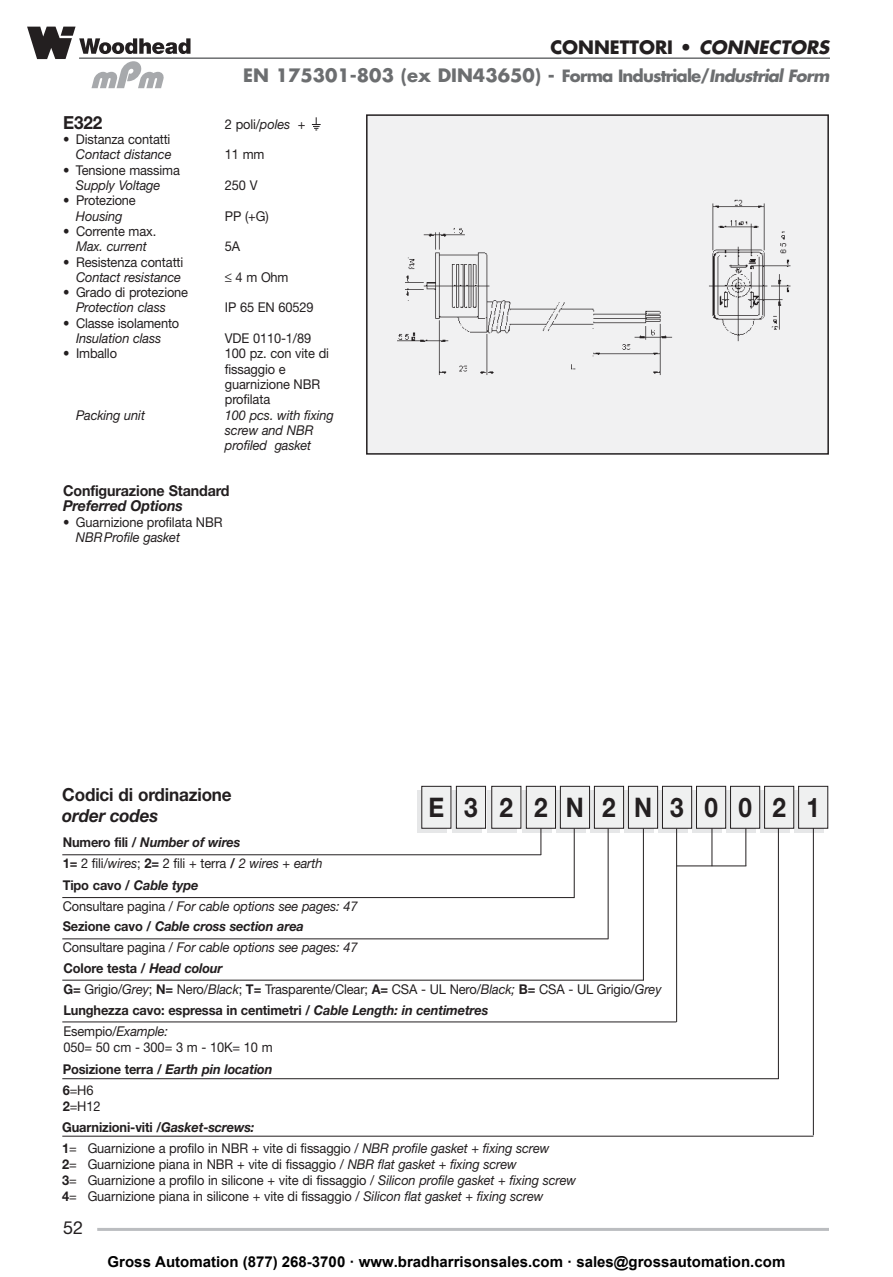
<style>
.page{position:relative;width:893px;height:1277px;background:#fff}
.page>*{position:absolute;margin:0;border:0;box-sizing:border-box;transform-origin:0 0}
.t1{font:700 27px "Helvetica Neue";letter-spacing:.845em;color:#231f20;scale:.9 1}
.t2{font:700 18px/28.5px "Futura";color:#6c6e70;text-align:right}
.t3{font:700 18px "Helvetica Neue";letter-spacing:-.01em;color:#231f20;scale:.95 1}
.t4{font:italic 700 18px "Helvetica Neue";letter-spacing:-.01em;color:#231f20;scale:.95 1}
.t5{font:18px "Helvetica Neue";color:#231f20}
.t6{font:700 15px "Arial";color:#000}
.t7{font:700 15px "Helvetica Neue";letter-spacing:-.01em;color:#231f20;scale:.95 1}
.t8{font:italic 700 15px "Helvetica Neue";letter-spacing:-.01em;color:#231f20;scale:.95 1}
.t9{font:13.5px/21px "Helvetica Neue";letter-spacing:-.01em;color:#231f20;scale:.95 1}
.t10{font:italic 13.5px/20.9px "Helvetica Neue";letter-spacing:-.01em;color:#231f20;scale:.95 1}
.t11{font:700 13.5px/21.1px "Helvetica Neue";color:#231f20;scale:.95 1}
.s1{color:#231f20}
.s2{font-style:italic;color:#231f20}
.s3{font-size:16.5px}
.s4{font-style:italic;font-size:16.5px}
.s5{font-style:italic}
.s6{font-weight:700}
.s7{font-weight:700;font-style:italic}
.s8{font-weight:700;font-style:normal}
.s9{font-style:normal}
.s10{font-weight:400}
</style>
<div class="page">
<hr style="left:97px;top:1227px;width:732px;height:3px;background:#bbbdc0">
<hr style="left:79px;top:57px;width:750px;height:2px;background:#6c6e70">
<svg style="left:27px;top:27px;width:163px;height:61px"></svg>
<div style="left:367px;top:115px;width:461px;height:339px;background:#f1f1f2"></div>
<img style="left:397px;top:199px;width:394px;height:176px">
<div style="left:366px;top:114px;width:462px;height:340px;border:2px solid #231f20"></div>
<svg style="left:312px;top:117px;width:8px;height:14px"></svg>
<svg style="left:556px;top:790px;width:29px;height:42px"></svg>
<svg style="left:590px;top:790px;width:29px;height:42px"></svg>
<div style="left:624px;top:790px;width:29px;height:42px;background:#e6e7e8"></div>
<div style="left:658px;top:790px;width:29px;height:42px;background:#e6e7e8"></div>
<div style="left:692px;top:790px;width:29px;height:42px;background:#e6e7e8"></div>
<div style="left:726px;top:790px;width:29px;height:42px;background:#e6e7e8"></div>
<div style="left:760px;top:790px;width:29px;height:42px;background:#e6e7e8"></div>
<div style="left:794px;top:790px;width:29px;height:42px;background:#e6e7e8"></div>
<svg style="left:521px;top:790px;width:30px;height:42px"></svg>
<div style="left:526px;top:786px;width:29px;height:42px;background:#eff0f0"></div>
<div style="left:526px;top:786px;width:30px;height:42px;border:1px solid #231f20"></div>
<div style="left:487px;top:790px;width:30px;height:42px;background:#e6e7e8"></div>
<div style="left:491px;top:786px;width:30px;height:42px;background:#eff0f0"></div>
<div style="left:491px;top:786px;width:30px;height:42px;border:1px solid #231f20"></div>
<svg style="left:452px;top:790px;width:29px;height:42px"></svg>
<div style="left:456px;top:786px;width:29px;height:42px;background:#eff0f0"></div>
<div style="left:456px;top:786px;width:30px;height:42px;border:1px solid #231f20"></div>
<div style="left:417px;top:790px;width:30px;height:42px;background:#e6e7e8"></div>
<div style="left:422px;top:786px;width:29px;height:42px;background:#eff0f0"></div>
<div style="left:421px;top:786px;width:30px;height:42px;border:1px solid #231f20"></div>
<div style="left:560px;top:786px;width:29px;height:42px;background:#eff0f0"></div>
<div style="left:560px;top:786px;width:30px;height:42px;border:1px solid #231f20"></div>
<div style="left:594px;top:786px;width:29px;height:42px;background:#eff0f0"></div>
<div style="left:594px;top:786px;width:30px;height:42px;border:1px solid #231f20"></div>
<div style="left:628px;top:786px;width:29px;height:42px;background:#eff0f0"></div>
<div style="left:628px;top:786px;width:30px;height:42px;border:1px solid #231f20"></div>
<div style="left:662px;top:786px;width:29px;height:42px;background:#eff0f0"></div>
<div style="left:662px;top:786px;width:30px;height:42px;border:1px solid #231f20"></div>
<div style="left:696px;top:786px;width:29px;height:42px;background:#eff0f0"></div>
<div style="left:696px;top:786px;width:30px;height:42px;border:1px solid #231f20"></div>
<div style="left:730px;top:786px;width:29px;height:42px;background:#eff0f0"></div>
<div style="left:730px;top:786px;width:30px;height:42px;border:1px solid #231f20"></div>
<div style="left:764px;top:786px;width:29px;height:42px;background:#eff0f0"></div>
<div style="left:764px;top:786px;width:30px;height:42px;border:1px solid #231f20"></div>
<div style="left:798px;top:786px;width:29px;height:42px;background:#eff0f0"></div>
<div style="left:798px;top:786px;width:30px;height:42px;border:1px solid #231f20"></div>
<hr style="left:62px;top:854px;width:479px;height:1px;background:#231f20">
<svg style="left:540px;top:828px;width:1px;height:27px"></svg>
<hr style="left:62px;top:897px;width:512px;height:1px;background:#231f20">
<hr style="left:62px;top:938px;width:546px;height:1px;background:#231f20">
<hr style="left:62px;top:979px;width:582px;height:1px;background:#231f20">
<hr style="left:573px;top:828px;width:1px;height:70px;background:#231f20">
<hr style="left:607px;top:828px;width:1px;height:110px;background:#231f20">
<hr style="left:643px;top:828px;width:1px;height:152px;background:#231f20">
<hr style="left:676px;top:828px;width:1px;height:194px;background:#231f20">
<hr style="left:62px;top:1135px;width:751px;height:1px;background:#231f20">
<hr style="left:62px;top:1078px;width:716px;height:1px;background:#231f20">
<hr style="left:62px;top:1021px;width:614px;height:1px;background:#231f20">
<hr style="left:778px;top:828px;width:1px;height:251px;background:#231f20">
<hr style="left:812px;top:828px;width:1px;height:307px;background:#231f20">
<hr style="left:711px;top:828px;width:1px;height:38px;background:#231f20">
<hr style="left:745px;top:828px;width:1px;height:38px;background:#231f20">
<hr style="left:676px;top:865px;width:70px;height:1px;background:#231f20">
<h2 class="t2" style="left:243px;top:34px;width:587px"><span class="s1">CONNETTORI •</span> <span class="s2">CONNECTORS<br></span>EN 175301-803 (ex DIN43650) - <span class="s3">Forma Industriale/</span><span class="s4">Industrial Form</span></h2>
<h2 class="t3" style="left:63px;top:117px;width:43px">E322</h2>
<p class="t9" style="left:225px;top:115px;width:86px">2 poli/<span class="s5">poles</span> +</p>
<p class="t9" style="left:63px;top:130px;width:114px">• Distanza contatti</p>
<p class="t10" style="left:76px;top:145px;width:102px">Contact distance</p>
<p class="t9" style="left:225px;top:145px;width:43px">11 mm</p>
<p class="t9" style="left:63px;top:161px;width:124px">• Tensione massima</p>
<p class="t10" style="left:76px;top:176px;width:90px">Supply Voltage</p>
<p class="t9" style="left:225px;top:176px;width:36px">250 V</p>
<p class="t9" style="left:63px;top:191px;width:78px">• Protezione</p>
<p class="t10" style="left:76px;top:207px;width:50px">Housing</p>
<p class="t9" style="left:225px;top:207px;width:48px">PP (+G)</p>
<p class="t9" style="left:63px;top:222px;width:99px">• Corrente max.</p>
<p class="t10" style="left:76px;top:237px;width:76px">Max. current</p>
<p class="t9" style="left:225px;top:237px;width:18px">5A</p>
<p class="t9" style="left:63px;top:252px;width:128px">• Resistenza contatti</p>
<p class="t10" style="left:76px;top:268px;width:112px">Contact resistance</p>
<p class="t9" style="left:225px;top:268px;width:68px">≤ 4 m Ohm</p>
<p class="t9" style="left:63px;top:283px;width:133px">• Grado di protezione</p>
<p class="t10" style="left:76px;top:298px;width:96px">Protection class</p>
<p class="t9" style="left:225px;top:298px;width:95px">IP 65 EN 60529</p>
<p class="t9" style="left:63px;top:314px;width:124px">• Classe isolamento</p>
<p class="t10" style="left:76px;top:329px;width:91px">Insulation class</p>
<p class="t9" style="left:225px;top:329px;width:92px">VDE 0110-1/89</p>
<p class="t9" style="left:63px;top:344px;width:58px">• Imballo</p>
<p class="t9" style="left:225px;top:347px;width:111px;line-height:15.3px">100 pz. con vite di fissaggio e guarnizione NBR profilata</p>
<p class="t10" style="left:76px;top:405px;width:74px">Packing unit</p>
<p class="t10" style="left:225px;top:408px;width:116px;line-height:15.3px">100 pcs. with fixing screw and NBR profiled gasket</p>
<p class="t7" style="left:63px;top:485px;width:177px">Configurazione Standard</p>
<p class="t8" style="left:63px;top:501px;width:128px">Preferred Options</p>
<p class="t9" style="left:63px;top:513px;width:169px">• Guarnizione profilata NBR</p>
<p class="t10" style="left:76px;top:528px;width:111px">NBRProfile gasket</p>
<h2 class="t3" style="left:62px;top:788px;width:180px">Codici di ordinazione</h2>
<h2 class="t4" style="left:62px;top:809px;width:103px">order codes</h2>
<p class="t9" style="left:63px;top:833px;width:275px"><span class="s6">Numero fili /</span> <span class="s7">Number of wires<br></span><span class="s6">1=</span> 2 fili/<span class="s5">wires</span>; <span class="s6">2=</span> 2 fili + terra <span class="s7">/</span> <span class="s5">2 wires + earth</span></p>
<p class="t10" style="left:63px;top:876px;width:312px"><span class="s8">Tipo cavo /</span> <span class="s6">Cable type<br></span><span class="s9">Consultare pagina /</span> For cable options see pages: 47<br><span class="s8">Sezione cavo /</span> <span class="s6">Cable cross section area </span><span class="s9">Consultare pagina /</span> For cable options see pages: 47</p>
<h1 class="t1" style="left:428px;top:798px;width:436px">E322N2N30021</h1>
<p class="t9" style="left:63px;top:959px;width:631px"><span class="s6">Colore testa /</span> <span class="s7">Head colour<br></span><span class="s6">G=</span> Grigio/<span class="s5">Grey</span>; <span class="s6">N=</span> Nero/<span class="s5">Black</span>; <span class="s6">T=</span> Trasparente/Clear; <span class="s6">A=</span> CSA - UL Nero/<span class="s5">Black;</span> <span class="s6">B=</span> CSA - UL Grigio/<span class="s5">Grey </span><span class="s6">Lunghezza cavo: espressa in centimetri /</span> <span class="s7">Cable Length: in centimetres<br></span>Esempio/<span class="s5">Example:</span></p>
<p class="t9" style="left:63px;top:1038px;width:222px">050= 50 cm - 300= 3 m - 10K= 10 m</p>
<p class="t11" style="left:63px;top:1059px;width:222px">Posizione terra / <span class="s5">Earth pin location<br></span>6<span class="s10">=H6</span></p>
<p class="t9" style="left:62px;top:1096px;width:514px"><span class="s6">2</span>=H12<br><span class="s6">Guarnizioni-viti /</span><span class="s7">Gasket-screws:<br></span><span class="s6">1</span>= Guarnizione a profilo in NBR + vite di fissaggio / <span class="s5">NBR profile gasket + fixing screw</span></p>
<p class="t9" style="left:62px;top:1157px;width:542px;line-height:16.2px"><span class="s6">2</span>= Guarnizione piana in NBR + vite di fissaggio / <span class="s5">NBR flat gasket + fixing screw<br></span><span class="s6">3</span>= Guarnizione a profilo in silicone + vite di fissaggio / <span class="s5">Silicon profile gasket + fixing screw<br></span><span class="s6">4</span>= Guarnizione piana in silicone + vite di fissaggio / <span class="s5">Silicon flat gasket + fixing screw</span></p>
<h2 class="t5" style="left:63px;top:1221px;width:22px">52</h2>
<p class="t6" style="left:108px;top:1252px;width:679px">Gross Automation (877) 268-3700 · www.bradharrisonsales.com · sales@grossautomation.com</p>
</div>
